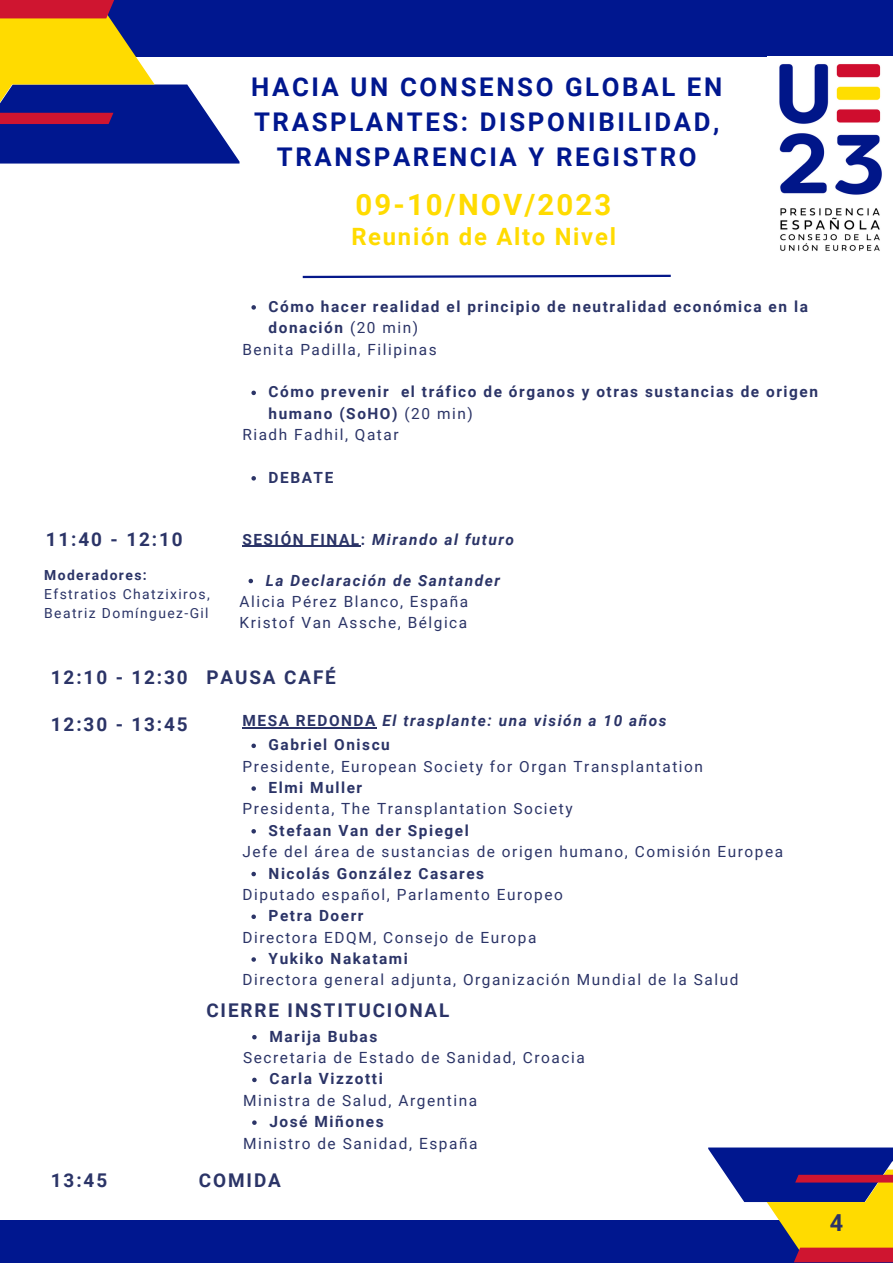
<style>
.page{position:relative;width:893px;height:1264px;background:#fff}
.page>*{position:absolute;margin:0;border:0;box-sizing:border-box;transform-origin:0 0}
.t1{font:700 29.4px "Roboto";letter-spacing:.075em;color:#ffdb00}
.t2{font:700 25.8px/34.8px "Roboto";letter-spacing:.1em;color:#00178f;text-align:center}
.t3{font:700 23.85px "Roboto";letter-spacing:.07em;color:#ffdb00}
.t4{font:700 23.4px "Roboto";color:#2b3467}
.t5{font:700 18.9px "Roboto";letter-spacing:.1em;color:#2b3467}
.t6{font:15.45px "Roboto";letter-spacing:.1em;color:#2b3467}
.t7{font:700 15.45px/21.3px "Roboto";letter-spacing:.1em;color:#2b3467}
.t8{font:italic 700 15.45px "Roboto";letter-spacing:.1em;color:#2b3467}
.t9{font:13.95px/19px "Roboto";letter-spacing:.1em;color:#2b3467}
.t10{font:700 13.95px "Roboto";letter-spacing:.1em;color:#2b3467}
.s1{font-weight:400}
.s2{font-style:normal}
</style>
<div class="page">
<svg style="left:302px;top:274px;width:369px;height:5px"></svg>
<div style="left:0;top:0;width:892px;height:57px;background:#00178f"></div>
<div style="left:0;top:1220px;width:892px;height:42px;background:#00178f"></div>
<svg style="left:0;top:0;width:239px;height:163px"></svg>
<svg style="left:708px;top:1147px;width:184px;height:115px"></svg>
<img style="left:779px;top:64px;width:103px;height:187px">
<hr style="left:242px;top:546px;width:119px;height:1px;background:#2b3467">
<svg style="left:248px;top:578px;width:5px;height:5px"></svg>
<svg style="left:251px;top:305px;width:5px;height:4px"></svg>
<svg style="left:251px;top:390px;width:5px;height:5px"></svg>
<svg style="left:251px;top:476px;width:5px;height:4px"></svg>
<hr style="left:242px;top:727px;width:135px;height:1px;background:#2b3467">
<svg style="left:251px;top:743px;width:5px;height:5px"></svg>
<svg style="left:251px;top:786px;width:5px;height:4px"></svg>
<svg style="left:251px;top:829px;width:5px;height:4px"></svg>
<svg style="left:251px;top:871px;width:5px;height:5px"></svg>
<svg style="left:251px;top:914px;width:5px;height:5px"></svg>
<svg style="left:251px;top:957px;width:5px;height:4px"></svg>
<svg style="left:252px;top:1035px;width:5px;height:4px"></svg>
<svg style="left:252px;top:1077px;width:5px;height:5px"></svg>
<svg style="left:252px;top:1120px;width:5px;height:4px"></svg>
<p class="t2" style="left:251px;top:70px;width:472px">HACIA UN CONSENSO GLOBAL EN<br>TRASPLANTES: DISPONIBILIDAD,<br>TRANSPARENCIA Y REGISTRO</p>
<p class="t1" style="left:355px;top:187px;width:257px">09-10/NOV/2023</p>
<p class="t3" style="left:351px;top:223px;width:266px">Reunión de Alto Nivel</p>
<p class="t7" style="left:268px;top:296px;width:540px">Cómo hacer realidad el principio de neutralidad económica en la donación <span class="s1">(20 min)</span></p>
<p class="t6" style="left:242px;top:340px;width:196px">Benita Padilla, Filipinas</p>
<p class="t7" style="left:268px;top:381px;width:551px">Cómo prevenir el tráfico de órganos y otras sustancias de origen humano (SoHO) <span class="s1">(20 min)</span></p>
<p class="t6" style="left:242px;top:426px;width:158px">Riadh Fadhil, Qatar</p>
<p class="t7" style="left:268px;top:467px;width:66px">DEBATE</p>
<p class="t5" style="left:46px;top:528px;width:138px">11:40 - 12:10</p>
<p class="t10" style="left:44px;top:567px;width:104px">Moderadores:</p>
<p class="t9" style="left:44px;top:585px;width:167px">Efstratios Chatzixiros,<br>Beatriz Domínguez-Gil</p>
<p class="t8" style="left:242px;top:530px;width:273px"><span class="s2">SESIÓN FINAL:</span> Mirando al futuro</p>
<p class="t8" style="left:266px;top:571px;width:236px">La Declaración de Santander</p>
<p class="t6" style="left:239px;top:614px;width:229px">Kristof Van Assche, Bélgica</p>
<p class="t6" style="left:239px;top:592px;width:230px">Alicia Pérez Blanco, España</p>
<p class="t5" style="left:51px;top:667px;width:138px">12:10 - 12:30</p>
<p class="t5" style="left:206px;top:667px;width:131px">PAUSA CAFÉ</p>
<p class="t5" style="left:51px;top:713px;width:138px">12:30 - 13:45</p>
<p class="t8" style="left:242px;top:711px;width:426px"><span class="s2">MESA REDONDA</span> El trasplante: una visión a 10 años</p>
<p class="t7" style="left:268px;top:734px;width:123px">Gabriel Oniscu</p>
<p class="t7" style="left:268px;top:777px;width:95px">Elmi Muller</p>
<p class="t7" style="left:268px;top:819px;width:202px">Stefaan Van der Spiegel</p>
<p class="t7" style="left:268px;top:862px;width:217px">Nicolás González Casares</p>
<p class="t7" style="left:268px;top:905px;width:96px">Petra Doerr</p>
<p class="t7" style="left:268px;top:948px;width:141px">Yukiko Nakatami</p>
<p class="t6" style="left:242px;top:757px;width:462px">Presidente, European Society for Organ Transplantation</p>
<p class="t6" style="left:242px;top:800px;width:332px">Presidenta, The Transplantation Society</p>
<p class="t6" style="left:242px;top:842px;width:542px">Jefe del área de sustancias de origen humano, Comisión Europea</p>
<p class="t6" style="left:242px;top:885px;width:322px">Diputado español, Parlamento Europeo</p>
<p class="t6" style="left:242px;top:928px;width:295px">Directora EDQM, Consejo de Europa</p>
<p class="t6" style="left:242px;top:971px;width:497px">Directora general adjunta, Organización Mundial de la Salud</p>
<p class="t5" style="left:206px;top:999px;width:244px">CIERRE INSTITUCIONAL</p>
<p class="t7" style="left:269px;top:1025px;width:109px">Marija Bubas</p>
<p class="t7" style="left:269px;top:1068px;width:115px">Carla Vizzotti</p>
<p class="t7" style="left:269px;top:1111px;width:116px">José Miñones</p>
<p class="t6" style="left:243px;top:1048px;width:343px">Secretaria de Estado de Sanidad, Croacia</p>
<p class="t6" style="left:243px;top:1091px;width:235px">Ministra de Salud, Argentina</p>
<p class="t6" style="left:243px;top:1134px;width:236px">Ministro de Sanidad, España</p>
<p class="t5" style="left:51px;top:1169px;width:58px">13:45</p>
<p class="t5" style="left:199px;top:1169px;width:83px">COMIDA</p>
<p class="t4" style="left:829px;top:1209px;width:15px">4</p>
</div>
